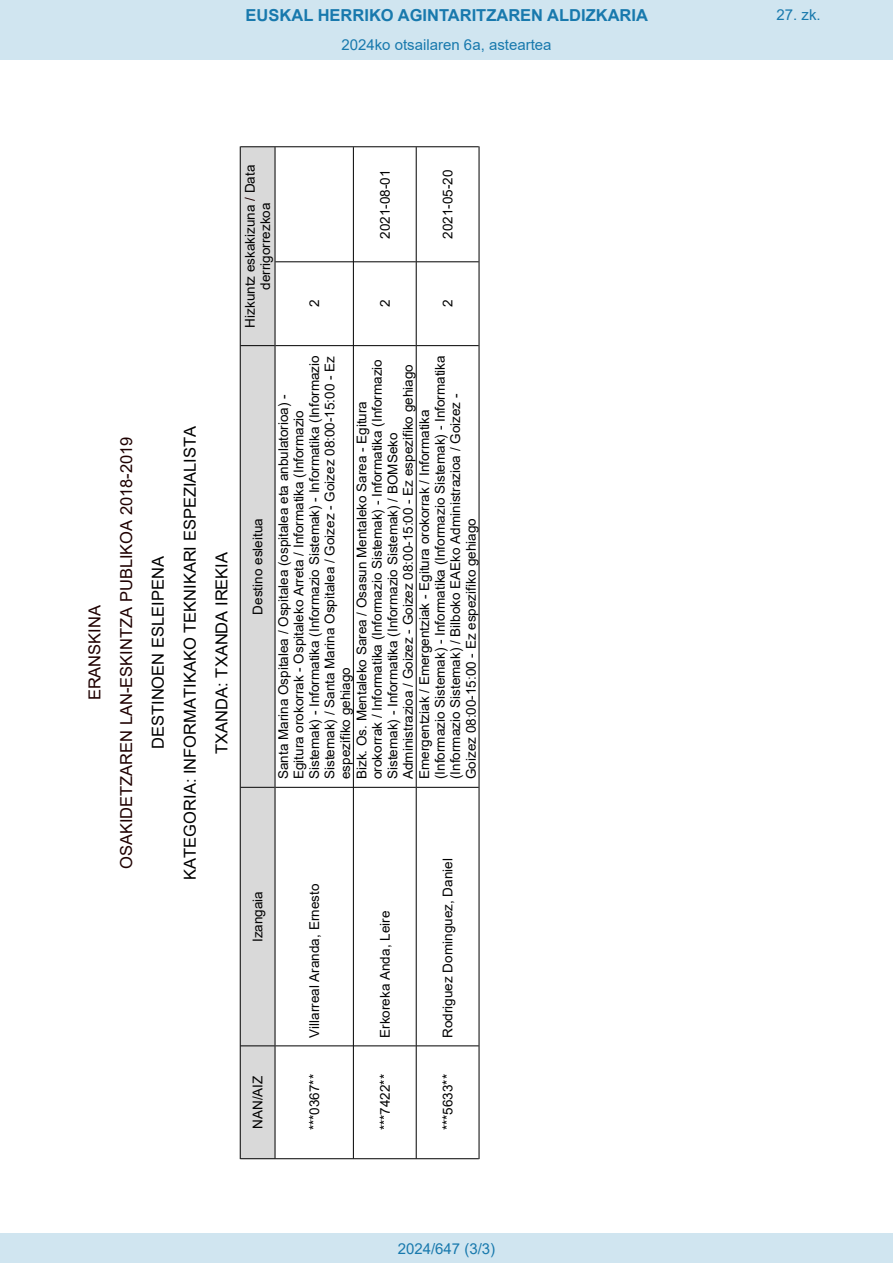
<style>
.page{position:relative;width:893px;height:1263px;background:#fff}
.page>*{position:absolute;margin:0;border:0;box-sizing:border-box;transform-origin:0 0}
.t1{font:16.5px/31.7px "Arial";color:#000;text-align:center}
.t2{font:700 16.5px "Arial";color:#1879ad}
.Paginacion_Centro{font:15px "Arial";color:#1879ad}
.t3{font:13.5px/15.5px "Arial";color:#000}
.s1{color:#1f0000}
</style>
<div class="page">
<div style="left:241px;top:1046px;width:34px;height:112px;background:#d9d9d9"></div>
<div style="left:241px;top:788px;width:34px;height:257px;background:#d9d9d9"></div>
<div style="left:241px;top:346px;width:34px;height:441px;background:#d9d9d9"></div>
<div style="left:241px;top:147px;width:34px;height:198px;background:#d9d9d9"></div>
<hr style="left:241px;top:1158px;width:238px;height:1px;background:#000">
<hr style="left:241px;top:1045px;width:34px;height:1px;background:#000">
<hr style="left:275px;top:1045px;width:78px;height:1px;background:#000">
<hr style="left:354px;top:1045px;width:62px;height:1px;background:#000">
<hr style="left:417px;top:1045px;width:62px;height:1px;background:#000">
<hr style="left:241px;top:787px;width:34px;height:1px;background:#000">
<hr style="left:275px;top:787px;width:78px;height:1px;background:#000">
<hr style="left:354px;top:787px;width:62px;height:1px;background:#000">
<hr style="left:417px;top:787px;width:62px;height:1px;background:#000">
<hr style="left:241px;top:345px;width:34px;height:1px;background:#000">
<hr style="left:275px;top:345px;width:78px;height:1px;background:#000">
<hr style="left:354px;top:345px;width:62px;height:1px;background:#000">
<hr style="left:417px;top:345px;width:62px;height:1px;background:#000">
<hr style="left:241px;top:146px;width:238px;height:1px;background:#000">
<hr style="left:275px;top:261px;width:78px;height:1px;background:#000">
<hr style="left:354px;top:261px;width:62px;height:1px;background:#000">
<hr style="left:417px;top:261px;width:62px;height:1px;background:#000">
<hr style="left:240px;top:146px;width:1px;height:1013px;background:#000">
<hr style="left:275px;top:147px;width:1px;height:1011px;background:#000">
<hr style="left:353px;top:147px;width:1px;height:1011px;background:#000">
<hr style="left:416px;top:147px;width:1px;height:1011px;background:#000">
<hr style="left:479px;top:146px;width:1px;height:1013px;background:#000">
<div style="left:0;top:0;width:893px;height:60px;background:#d0e5f0"></div>
<div style="left:0;top:1233px;width:893px;height:30px;background:#d0e5f0"></div>
<p class="t2" style="left:246px;top:3px;width:404px">EUSKAL HERRIKO AGINTARITZAREN ALDIZKARIA</p>
<p class="Paginacion_Centro" style="left:776px;top:5px;width:46px">27. zk.</p>
<p class="Paginacion_Centro" style="left:341px;top:35px;width:212px">2024ko otsailaren 6a, asteartea</p>
<p class="t1" style="left:79px;top:880px;width:455px;rotate:-90deg"><span class="s1">ERANSKINA<br>OSAKIDETZAREN LAN-ESKINTZA PUBLIKOA 2018-2019<br></span>DESTINOEN ESLEIPENA<br>KATEGORIA: INFORMATIKAKO TEKNIKARI ESPEZIALISTA<br>TXANDA: TXANDA IREKIA</p>
<p class="t3" style="left:242px;top:328px;width:164px;text-align:center;rotate:-90deg">Hizkuntz eskakizuna <span class="s1">/</span> Data derrigorrezkoa</p>
<p class="t3" style="left:307px;top:307px;width:9px;rotate:-90deg">2</p>
<p class="t3" style="left:377px;top:239px;width:71px;rotate:-90deg">2021-08-01</p>
<p class="t3" style="left:377px;top:307px;width:9px;rotate:-90deg">2</p>
<p class="t3" style="left:440px;top:239px;width:71px;rotate:-90deg">2021-05-20</p>
<p class="t3" style="left:440px;top:307px;width:9px;rotate:-90deg">2</p>
<p class="t3" style="left:250px;top:614px;width:98px;rotate:-90deg">Destino esleitua</p>
<p class="t3" style="left:275px;top:779px;width:425px;rotate:-90deg">Santa Marina Ospitalea / Ospitalea (ospitalea eta anbulatorioa) - Egitura orokorrak - Ospitaleko Arreta / Informatika (Informazio Sistemak) - Informatika (Informazio Sistemak) - Informatika (Informazio Sistemak) / Santa Marina Ospitalea / Goizez - Goizez 08:00-15:00 - Ez espezifiko gehiago</p>
<p class="t3" style="left:417px;top:779px;width:425px;rotate:-90deg">Emergentziak / Emergentziak - Egitura orokorrak / Informatika (Informazio Sistemak) - Informatika (Informazio Sistemak) - Informatika (Informazio Sistemak) / Bilboko EAEko Administrazioa / Goizez - Goizez 08:00-15:00 - Ez espezifiko gehiago</p>
<p class="t3" style="left:354px;top:779px;width:421px;rotate:-90deg">Bizk. Os. Mentaleko Sarea / Osasun Mentaleko Sarea - Egitura orokorrak / Informatika (Informazio Sistemak) - Informatika (Informazio Sistemak) - Informatika (Informazio Sistemak) / BOMSeko Administrazioa / Goizez - Goizez 08:00-15:00 - Ez espezifiko gehiago</p>
<p class="t3" style="left:250px;top:942px;width:53px;rotate:-90deg">Izangaia</p>
<p class="t3" style="left:250px;top:1129px;width:55px;rotate:-90deg">NAN/AIZ</p>
<p class="t3" style="left:307px;top:1038px;width:155px;rotate:-90deg">Villarreal Aranda, Ernesto</p>
<p class="t3" style="left:307px;top:1130px;width:58px;rotate:-90deg">***0367**</p>
<p class="t3" style="left:377px;top:1038px;width:128px;rotate:-90deg">Erkoreka Anda, Leire</p>
<p class="t3" style="left:377px;top:1130px;width:58px;rotate:-90deg">***7422**</p>
<p class="t3" style="left:440px;top:1038px;width:181px;rotate:-90deg">Rodriguez Dominguez, Daniel</p>
<p class="t3" style="left:440px;top:1130px;width:58px;rotate:-90deg">***5633**</p>
<p class="Paginacion_Centro" style="left:398px;top:1238px;width:99px">2024/647 (3/3)</p>
</div>
